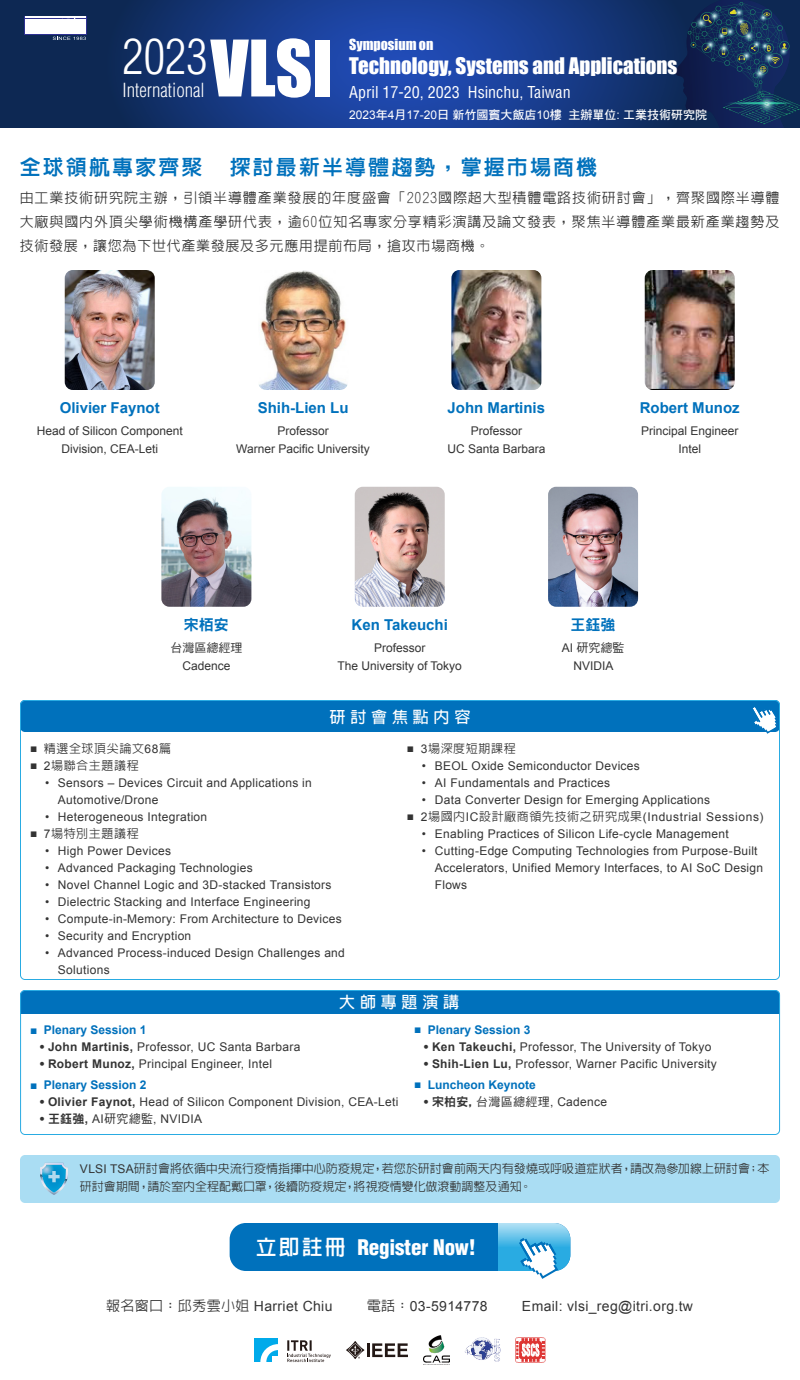
<style>
.page{position:relative;width:800px;height:1380px;background:#fff}
.page>*{position:absolute;margin:0;border:0;box-sizing:border-box;transform-origin:0 0}
.t1{font:72px "Impact";color:#fff}
.t2{font:300 condensed 48px "Helvetica";color:#fff}
.t3{font:21px "Impact";color:#fff}
.t4{font:800 21px "AR Hei B5";letter-spacing:.1em;color:#0071bc}
.t5{font:900 condensed 21px "Helvetica";letter-spacing:-.01em;color:#fff}
.t6{font:300 condensed 19px "Helvetica";color:#fff}
.t7{font:condensed 16px "Helvetica";color:#fff}
.t8{font:700 16px "AR Hei B5";letter-spacing:.3em;color:#fff}
.t9{font:700 15px "Arial";color:#0071bc}
.t10{font:15px "DF Hei Std W9";color:#0071bc}
.t11{font:500 14px/24px "AR Hei B5";letter-spacing:.05em;color:#333;text-align:justify}
.t12{font:14px "Arial";letter-spacing:.025em;color:#333}
.t13{font:14px "Impact";color:#fff}
.t14{font:12px/17px "Arial";letter-spacing:.025em;color:#333}
.t15{font:12px/18px "Arial";color:#333;text-align:center}
.t16{font:500 12px/18px "AR Hei B5";letter-spacing:.01em;color:#333}
.t17{font:700 12px "Arial";color:#0071bc}
.t18{font:12px "Arial";letter-spacing:.05em;color:#333}
.t19{font:500 12px "AR Hei B5";letter-spacing:.05em;color:#333}
.t20{font:12px "DF Hei Std W7";color:#fff}
.t21{font:12px "DF Hei Std W5";color:#333}
.s1{font-family:"Arial"}
.s2{font-family:"Arial";font-weight:400}
.s3{font-family:"AR Hei B5";font-weight:500}
.s4{font-weight:400}
.s5{font-weight:900}
.s6{font-weight:700}
.s7{font-family:"DF Hei Std W9"}
.s8{font-family:"DF Hei Std W5"}
.s9{font-family:"AR Hei B5";font-weight:800;font-stretch:normal}
</style>
<div class="page">
<hr style="left:367px;top:1343px;width:3px;height:14px;background:#231815">
<svg style="left:372px;top:1343px;width:36px;height:14px"></svg>
<svg style="left:346px;top:1341px;width:18px;height:18px"></svg>
<div style="left:254px;top:1338px;width:24px;height:24px;background:#00aaea"></div>
<svg style="left:260px;top:1344px;width:18px;height:18px"></svg>
<svg style="left:287px;top:1340px;width:44px;height:22px"></svg>
<img style="left:465px;top:1338px;width:35px;height:24px">
<img style="left:423px;top:1336px;width:27px;height:27px">
<img style="left:516px;top:1337px;width:30px;height:26px">
<svg style="left:20px;top:700px;width:760px;height:280px"></svg>
<svg style="left:751px;top:706px;width:27px;height:28px"></svg>
<div style="left:20px;top:1155px;width:760px;height:48px;background:#aaddf3;border-radius:5px"></div>
<svg style="left:40px;top:1163px;width:28px;height:32px"></svg>
<svg style="left:20px;top:990px;width:760px;height:145px"></svg>
<svg style="left:0;top:0;width:675px;height:128px;background:#163881"></svg>
<svg style="left:675px;top:0;width:125px;height:128px;background:#17325a"></svg>
<div style="left:24px;top:16px;width:62px;height:19px;background:#fff"></div>
<svg style="left:29px;top:18px;width:57px;height:22px"></svg>
<img style="left:65px;top:270px;width:90px;height:120px">
<img style="left:259px;top:270px;width:89px;height:120px">
<img style="left:451px;top:270px;width:90px;height:120px">
<img style="left:645px;top:270px;width:90px;height:120px">
<img style="left:161px;top:487px;width:90px;height:120px">
<img style="left:355px;top:487px;width:90px;height:120px">
<img style="left:548px;top:487px;width:90px;height:120px">
<div style="left:230px;top:1223px;width:340px;height:48px;background:#0071bc;border-radius:16px"></div>
<svg style="left:498px;top:1223px;width:72px;height:56px"></svg>
<h2 class="t2" style="left:123px;top:27px;width:87px">2023</h2>
<h3 class="t6" style="left:123px;top:78px;width:84px">International</h3>
<h1 class="t1" style="left:211px;top:12px;width:124px">VLSI</h1>
<p class="t13" style="left:349px;top:34px;width:86px">Symposium on</p>
<h3 class="t3" style="left:349px;top:50px;width:330px">Technology, Systems and Applications</h3>
<h3 class="t7" style="left:349px;top:82px;width:223px">April 17-20, 2023 Hsinchu, Taiwan</h3>
<p class="t20" style="left:349px;top:108px;width:360px"><span class="s1">2023</span>年<span class="s1">4</span>月<span class="s1">17-20</span>日新竹國賓大飯店<span class="s1">10</span>樓 主辦單位<span class="s1">:</span> 工業技術研究院</p>
<h3 class="t4" style="left:20px;top:157px;width:184px">全球領航專家齊聚</h3>
<h3 class="t4" style="left:230px;top:157px;width:369px">探討最新半導體趨勢，掌握市場商機</h3>
<p class="t11" style="left:20px;top:186px;width:761px">由工業技術研究院主辦，引領半導體產業發展的年度盛會「2023國際超大型積體電路技術研討會」，齊聚國際半導體大廠與國內外頂尖學術機構產學研代表，逾60位知名專家分享精彩演講及論文發表，聚焦半導體產業最新產業趨勢及技術發展，讓您為下世代產業發展及多元應用提前布局，搶攻市場商機。</p>
<p class="t9" style="left:60px;top:398px;width:102px">Olivier Faynot</p>
<p class="t15" style="left:37px;top:422px;width:148px">Head of Silicon Component<br>Division, CEA-Leti</p>
<p class="t9" style="left:258px;top:398px;width:92px">Shih-Lien Lu</p>
<p class="t15" style="left:236px;top:422px;width:135px">Professor<br>Warner Pacific University</p>
<p class="t9" style="left:448px;top:398px;width:99px">John Martinis</p>
<p class="t15" style="left:447px;top:422px;width:100px">Professor<br>UC Santa Barbara</p>
<p class="t9" style="left:640px;top:398px;width:101px">Robert Munoz</p>
<p class="t15" style="left:641px;top:422px;width:99px">Principal Engineer<br>Intel</p>
<p class="t10" style="left:184px;top:616px;width:46px">宋栢安</p>
<p class="t21" style="left:170px;top:641px;width:73px">台灣區總經理</p>
<p class="t15" style="left:182px;top:657px;width:50px">Cadence</p>
<p class="t9" style="left:352px;top:614px;width:98px">Ken Takeuchi</p>
<p class="t15" style="left:337px;top:639px;width:126px">Professor<br>The University of Tokyo</p>
<h3 class="t8" style="left:330px;top:709px;width:142px">研討會焦點內容</h3>
<p class="t10" style="left:571px;top:616px;width:46px">王鈺強</p>
<p class="t21" style="left:562px;top:641px;width:64px"><span class="s1">AI</span> 研究總監</p>
<p class="t14" style="left:573px;top:657px;width:42px">NVIDIA</p>
<p class="t19" style="left:30px;top:742px;width:143px"><span class="s2">■</span> 精選全球頂尖論文<span class="s2">68</span>篇</p>
<p class="t19" style="left:30px;top:759px;width:110px"><span class="s2">■ 2</span>場聯合主題議程</p>
<p class="t14" style="left:58px;top:774px;width:255px;text-indent:-13px">• Sensors – Devices Circuit and Applications in<br>Automotive/Drone</p>
<p class="t14" style="left:45px;top:808px;width:164px">• Heterogeneous Integration</p>
<p class="t19" style="left:30px;top:827px;width:110px"><span class="s2">■ 7</span>場特別主題議程</p>
<p class="t14" style="left:45px;top:842px;width:128px">• High Power Devices</p>
<p class="t14" style="left:45px;top:859px;width:209px">• Advanced Packaging Technologies</p>
<p class="t14" style="left:45px;top:876px;width:288px">• Novel Channel Logic and 3D-stacked Transistors</p>
<p class="t14" style="left:45px;top:893px;width:267px">• Dielectric Stacking and Interface Engineering</p>
<p class="t14" style="left:45px;top:910px;width:298px">• Compute-in-Memory: From Architecture to Devices</p>
<p class="t14" style="left:45px;top:927px;width:148px">• Security and Encryption</p>
<p class="t14" style="left:58px;top:944px;width:288px;text-indent:-13px">• Advanced Process-induced Design Challenges and<br>Solutions</p>
<p class="t19" style="left:407px;top:742px;width:110px"><span class="s2">■ 3</span>場深度短期課程</p>
<p class="t14" style="left:422px;top:757px;width:219px">• BEOL Oxide Semiconductor Devices</p>
<p class="t14" style="left:422px;top:774px;width:190px">• AI Fundamentals and Practices</p>
<p class="t14" style="left:422px;top:791px;width:290px">• Data Converter Design for Emerging Applications</p>
<p class="t18" style="left:407px;top:809px;width:358px">■ 2<span class="s3">場國內</span>IC<span class="s3">設計廠商領先技術之研究成果</span>(Industrial Sessions)</p>
<p class="t14" style="left:422px;top:825px;width:308px">• Enabling Practices of Silicon Life-cycle Management</p>
<p class="t14" style="left:435px;top:842px;width:330px;text-indent:-13px">• Cutting-Edge Computing Technologies from Purpose-Built<br>Accelerators, Unified Memory Interfaces, to AI SoC Design<br>Flows</p>
<h3 class="t8" style="left:339px;top:994px;width:121px">大師專題演講</h3>
<p class="t17" style="left:30px;top:1022px;width:118px"><span class="s4">■</span> Plenary Session 1</p>
<p class="t14" style="left:39px;top:1039px;width:263px"><span class="s5">•</span> <span class="s6">John Martinis,</span> Professor, UC Santa Barbara</p>
<p class="t14" style="left:39px;top:1056px;width:235px"><span class="s5">•</span> <span class="s6">Robert Munoz,</span> Principal Engineer, Intel</p>
<p class="t17" style="left:30px;top:1077px;width:118px"><span class="s4">■</span> Plenary Session 2</p>
<p class="t14" style="left:39px;top:1094px;width:361px"><span class="s5">•</span> <span class="s6">Olivier Faynot,</span> Head of Silicon Component Division, CEA-Leti</p>
<p class="t14" style="left:39px;top:1111px;width:165px"><span class="s5">•</span> <span class="s7">王鈺強</span><span class="s6">,</span> AI<span class="s8">研究總監</span>, NVIDIA</p>
<p class="t17" style="left:414px;top:1022px;width:118px"><span class="s4">■</span> Plenary Session 3</p>
<p class="t14" style="left:423px;top:1038px;width:290px"><span class="s5">•</span> <span class="s6">Ken Takeuchi,</span> Professor, The University of Tokyo</p>
<p class="t14" style="left:423px;top:1055px;width:295px"><span class="s5">•</span> <span class="s6">Shih-Lien Lu,</span> Professor, Warner Pacific University</p>
<p class="t17" style="left:414px;top:1077px;width:123px"><span class="s4">■</span> Luncheon Keynote</p>
<p class="t14" style="left:423px;top:1093px;width:186px"><span class="s5">•</span> <span class="s7">宋柏安,</span> <span class="s8">台灣區總經理</span>, Cadence</p>
<p class="t16" style="left:80px;top:1160px;width:691px"><span class="s2">VLSI TSA</span>研討會將依循中央流行疫情指揮中心防疫規定，若您於研討會前兩天內有發燒或呼吸道症狀者，請改為參加線上研討會；本研討會期間，請於室內全程配戴口罩，後續防疫規定，將視疫情變化做滾動調整及通知。</p>
<h3 class="t5" style="left:256px;top:1234px;width:222px"><span class="s9">立即註冊</span> Register Now!</h3>
<p class="t12" style="left:106px;top:1297px;width:228px"><span class="s3">報名窗口：邱秀雲小姐</span> Harriet Chiu</p>
<p class="t12" style="left:367px;top:1297px;width:122px"><span class="s3">電話：</span>03-5914778</p>
<p class="t12" style="left:522px;top:1297px;width:173px">Email: vlsi_reg@itri.org.tw</p>
</div>
